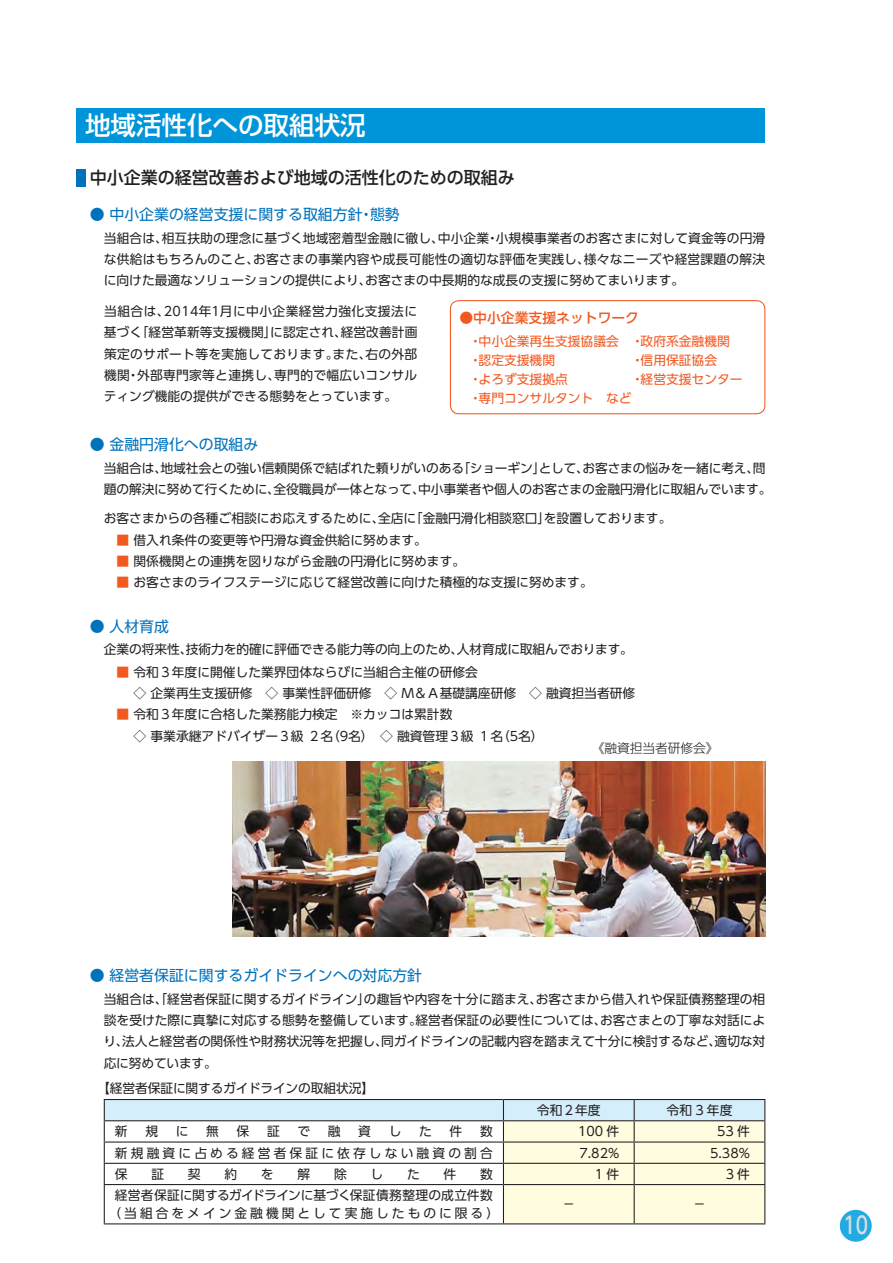
<style>
.page{position:relative;width:893px;height:1263px;background:#fff}
.page>*{position:absolute;margin:0;border:0;box-sizing:border-box;transform-origin:0 0}
.t1{font:500 25.5px "Shin Go Pr 5";color:#fff}
.t2{font:500 23.4px "UD Shin Go Pro";color:#dcdddf;scale:.8 1}
.t3{font:500 16.95px "UD Shin Go Pro";color:#231f20}
.t4{font:14.85px "UD Shin Go Pro";color:#0072bc}
.t5{font:500 13.8px "UD Shin Go Pro";color:#f15921}
.t6{font:12.75px/21.3px "UD Shin Go Pro";color:#231f20;text-align:justify}
.t7{font:12.75px/19.2px "UD Shin Go Pro";color:#f15921}
.t8{font:12.75px/18.1px "UD Shin Go Pro";letter-spacing:.03em;color:#231f20;text-align:center}
.t9{font:12.75px "UD Shin Go Pro";letter-spacing:.245em;color:#231f20}
.t10{font:300 12.75px "UD Shin Go Pro";letter-spacing:-.005em;color:#231f20}
.s1{color:#f15921}
</style>
<div class="page">
<div style="left:77px;top:108px;width:688px;height:34px;background:#0095d9"></div>
<div style="left:77px;top:169px;width:9px;height:17px;background:#0072bc"></div>
<svg style="left:104px;top:1099px;width:661px;height:124px"></svg>
<hr style="left:104px;top:1184px;width:399px;height:1px;background:#231f20">
<hr style="left:104px;top:1185px;width:1px;height:38px;background:#231f20">
<hr style="left:503px;top:1184px;width:131px;height:1px;background:#231f20">
<hr style="left:503px;top:1185px;width:1px;height:38px;background:#231f20">
<hr style="left:634px;top:1184px;width:131px;height:1px;background:#231f20">
<hr style="left:634px;top:1185px;width:1px;height:38px;background:#231f20">
<hr style="left:764px;top:1185px;width:1px;height:38px;background:#231f20">
<hr style="left:104px;top:1223px;width:399px;height:1px;background:#231f20">
<hr style="left:503px;top:1223px;width:131px;height:1px;background:#231f20">
<hr style="left:634px;top:1223px;width:131px;height:1px;background:#231f20">
<div style="left:450px;top:300px;width:315px;height:114px;border:1px solid #f15921;border-radius:9px"></div>
<img style="left:232px;top:761px;width:533px;height:176px">
<div style="left:840px;top:1210px;width:32px;height:32px;background:#22abe2;border-radius:50%"></div>
<h1 class="t1" style="left:85px;top:105px;width:282px">地域活性化への取組状況</h1>
<h3 class="t3" style="left:90px;top:164px;width:427px">中小企業の経営改善および地域の活性化のための取組み</h3>
<p class="t4" style="left:90px;top:203px;width:312px">● 中小企業の経営支援に関する取組方針・態勢</p>
<p class="t6" style="left:104px;top:227px;width:663px">当組合は、相互扶助の理念に基づく地域密着型金融に徹し、中小企業・小規模事業者のお客さまに対して資金等の円滑な供給はもちろんのこと、お客さまの事業内容や成長可能性の適切な評価を実践し、様々なニーズや経営課題の解決に向けた最適なソリューションの提供により、お客さまの中長期的な成長の支援に努めてまいります。</p>
<p class="t6" style="left:104px;top:300px;width:315px">当組合は、2014年1月に中小企業経営力強化支援法に基づく「経営革新等支援機関」に認定され、経営改善計画策定のサポート等を実施しております。また、右の外部機関・外部専門家等と連携し、専門的で幅広いコンサルティング機能の提供ができる態勢をとっています。</p>
<p class="t4" style="left:90px;top:433px;width:170px">● 金融円滑化への取組み</p>
<p class="t5" style="left:459px;top:307px;width:181px">●中小企業支援ネットワーク</p>
<p class="t7" style="left:469px;top:331px;width:262px">・中小企業再生支援協議会 ・政府系金融機関・認定支援機関</p>
<p class="t7" style="left:631px;top:350px;width:88px">・信用保証協会</p>
<p class="t7" style="left:469px;top:369px;width:100px">・よろず支援拠点</p>
<p class="t7" style="left:469px;top:369px;width:275px;text-indent:162px">・経営支援センター・専門コンサルタント　など</p>
<p class="t6" style="left:104px;top:457px;width:669px">当組合は、地域社会との強い信頼関係で結ばれた頼りがいのある「ショーギン」として、お客さまの悩みを一緒に考え、問題の解決に努めて行くために、全役職員が一体となって、中小事業者や個人のお客さまの金融円滑化に取組んでいます。</p>
<p class="t6" style="left:104px;top:507px;width:569px">お客さまからの各種ご相談にお応えするために、全店に「金融円滑化相談窓口」を設置しております。</p>
<p class="t6" style="left:117px;top:529px;width:312px"><span class="s1">■</span> 借入れ条件の変更等や円滑な資金供給に努めます。</p>
<p class="t6" style="left:117px;top:550px;width:350px"><span class="s1">■</span> 関係機関との連携を図りながら金融の円滑化に努めます。</p>
<p class="t6" style="left:117px;top:571px;width:478px"><span class="s1">■</span> お客さまのライフステージに応じて経営改善に向けた積極的な支援に努めます。</p>
<p class="t4" style="left:90px;top:614px;width:81px">● 人材育成</p>
<p class="t6" style="left:104px;top:638px;width:531px">企業の将来性、技術力を的確に評価できる能力等の向上のため、人材育成に取組んでおります。</p>
<p class="t6" style="left:117px;top:661px;width:520px"><span class="s1">■</span> 令和３年度に開催した業界団体ならびに当組合主催の研修会<br>　 ◇ 企業再生支援研修　◇ 事業性評価研修　◇ Ｍ＆Ａ基礎講座研修　◇ 融資担当者研修</p>
<p class="t6" style="left:117px;top:703px;width:429px"><span class="s1">■</span> 令和３年度に合格した業務能力検定　※カッコは累計数<br>　 ◇ 事業承継アドバイザー３級 ２名（9名）　◇ 融資管理３級 １名（5名）</p>
<p class="t10" style="left:592px;top:737px;width:128px">《融資担当者研修会》</p>
<p class="t4" style="left:90px;top:963px;width:334px">● 経営者保証に関するガイドラインへの対応方針</p>
<p class="t6" style="left:104px;top:988px;width:663px">当組合は、「経営者保証に関するガイドライン」の趣旨や内容を十分に踏まえ、お客さまから借入れや保証債務整理の相談を受けた際に真摯に対応する態勢を整備しています。経営者保証の必要性については、お客さまとの丁寧な対話により、法人と経営者の関係性や財務状況等を把握し、同ガイドラインの記載内容を踏まえて十分に検討するなど、適切な対応に努めています。</p>
<p class="t6" style="left:97px;top:1077px;width:279px">【経営者保証に関するガイドラインの取組状況】</p>
<p class="t6" style="left:537px;top:1099px;width:65px">令和２年度</p>
<p class="t6" style="left:667px;top:1099px;width:67px">令和 3 年度</p>
<p class="t6" style="left:115px;top:1120px;width:14px">新</p>
<p class="t6" style="left:145px;top:1120px;width:14px">規</p>
<p class="t6" style="left:176px;top:1120px;width:14px">に</p>
<p class="t6" style="left:206px;top:1120px;width:14px">無</p>
<p class="t6" style="left:237px;top:1120px;width:14px">保</p>
<p class="t6" style="left:267px;top:1120px;width:14px">証</p>
<p class="t6" style="left:297px;top:1120px;width:14px">で</p>
<p class="t6" style="left:328px;top:1120px;width:14px">融</p>
<p class="t6" style="left:358px;top:1120px;width:14px">資</p>
<p class="t6" style="left:389px;top:1120px;width:14px">し</p>
<p class="t6" style="left:419px;top:1120px;width:14px">た</p>
<p class="t6" style="left:450px;top:1120px;width:14px">件</p>
<p class="t6" style="left:480px;top:1120px;width:14px">数</p>
<p class="t6" style="left:578px;top:1120px;width:43px">100 件</p>
<p class="t6" style="left:717px;top:1120px;width:34px">53 件</p>
<p class="t9" style="left:115px;top:1142px;width:379px">新規融資に占める経営者保証に依存しない融資の割合</p>
<p class="t6" style="left:579px;top:1142px;width:41px">7.82%</p>
<p class="t6" style="left:710px;top:1142px;width:41px">5.38%</p>
<p class="t6" style="left:115px;top:1163px;width:14px">保</p>
<p class="t6" style="left:151px;top:1163px;width:14px">証</p>
<p class="t6" style="left:188px;top:1163px;width:14px">契</p>
<p class="t6" style="left:224px;top:1163px;width:14px">約</p>
<p class="t6" style="left:261px;top:1163px;width:14px">を</p>
<p class="t6" style="left:297px;top:1163px;width:14px">解</p>
<p class="t6" style="left:334px;top:1163px;width:14px">除</p>
<p class="t6" style="left:370px;top:1163px;width:14px">し</p>
<p class="t6" style="left:407px;top:1163px;width:14px">た</p>
<p class="t6" style="left:444px;top:1163px;width:14px">件</p>
<p class="t6" style="left:480px;top:1163px;width:14px">数</p>
<p class="t6" style="left:595px;top:1163px;width:26px">1 件</p>
<p class="t6" style="left:726px;top:1163px;width:26px">3 件</p>
<p class="t8" style="left:109px;top:1186px;width:392px">経営者保証に関するガイドラインに基づく保証債務整理の成立件数（当組合をメイン金融機関として実施したものに限る）</p>
<p class="t6" style="left:562px;top:1193px;width:14px">－</p>
<p class="t6" style="left:693px;top:1193px;width:14px">－</p>
<h2 class="t2" style="left:843px;top:1206px;width:32px">10</h2>
</div>
